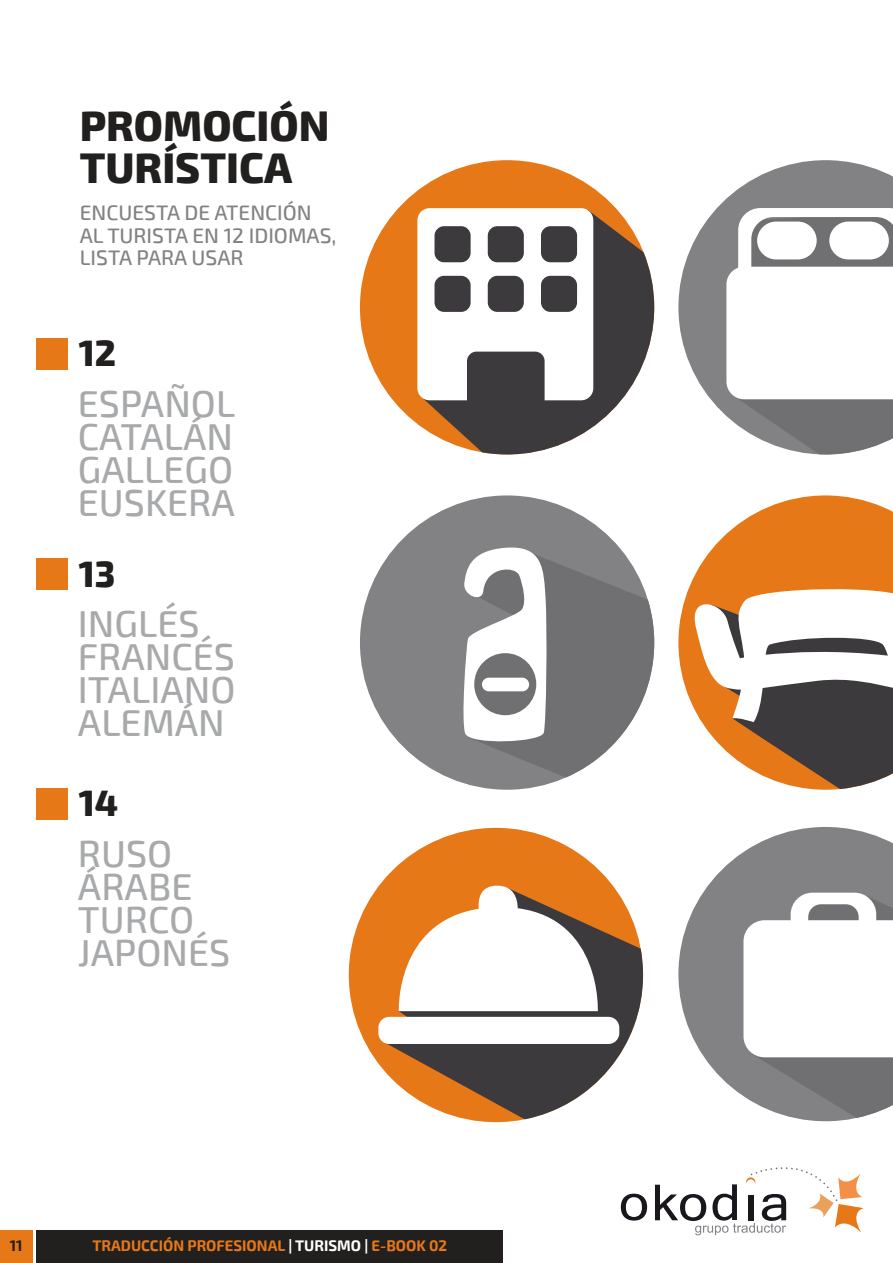
<style>
.page{position:relative;width:893px;height:1263px;background:#fff}
.page>*{position:absolute;margin:0;border:0;box-sizing:border-box;transform-origin:0 0}
.t1{font:800 42px/42px "Exo 2";color:#221f1f}
.t2{font:500 37.5px/33px "Exo 2";color:#a7a9ab}
.t3{font:800 36px "Exo 2";color:#221f1f}
.t4{font:500 21px/22.5px "Exo 2";color:#808284}
.t5{font:700 15px "Exo 2";color:#e77817}
.t6{font:700 15px "Exo 2";color:#221f1f}
.s1{color:#fff}
</style>
<div class="page">
<div style="left:0;top:1230px;width:32px;height:33px;background:#e77817"></div>
<div style="left:37px;top:1230px;width:466px;height:33px;background:#221f1f"></div>
<div style="left:36px;top:338px;width:32px;height:32px;background:#e77817"></div>
<div style="left:36px;top:558px;width:32px;height:32px;background:#e77817"></div>
<div style="left:36px;top:788px;width:32px;height:31px;background:#e77817"></div>
<svg style="left:621px;top:1194px;width:26px;height:26px"></svg>
<svg style="left:655px;top:1167px;width:209px;height:68px"></svg>
<div style="left:360px;top:160px;width:294px;height:294px;background:#e77817;border-radius:50%"></div>
<svg style="left:678px;top:160px;width:215px;height:256px;fill:#828284"></svg>
<div style="left:349px;top:828px;width:294px;height:294px;background:#e77817;border-radius:50%"></div>
<div style="left:360px;top:495px;width:294px;height:295px;background:#828284;border-radius:50%"></div>
<svg style="left:678px;top:495px;width:215px;height:295px;fill:#e77817"></svg>
<svg style="left:678px;top:827px;width:215px;height:294px;fill:#828284"></svg>
<svg style="left:423px;top:210px;width:231px;height:244px;fill:#3c3a3d"></svg>
<svg style="left:386px;top:888px;width:257px;height:231px;fill:#3c3a3d"></svg>
<svg style="left:417px;top:208px;width:176px;height:192px"></svg>
<div style="left:378px;top:1017px;width:241px;height:27px;background:#fff;border-radius:11px"></div>
<svg style="left:395px;top:886px;width:207px;height:125px"></svg>
<svg style="left:726px;top:208px;width:167px;height:246px"></svg>
<div style="left:757px;top:222px;width:60px;height:37px;background:#fff;border-radius:19px"></div>
<div style="left:829px;top:222px;width:60px;height:37px;background:#fff;border-radius:19px"></div>
<svg style="left:743px;top:893px;width:150px;height:225px"></svg>
<svg style="left:687px;top:584px;width:206px;height:205px"></svg>
<svg style="left:463px;top:545px;width:191px;height:232px"></svg>
<div style="left:482px;top:678px;width:47px;height:13px;background:#fff;border-radius:7px"></div>
<p class="t1" style="left:80px;top:106px;width:251px">PROMOCIÓN<br>TURÍSTICA</p>
<p class="t4" style="left:80px;top:202px;width:258px">ENCUESTA DE ATENCIÓN<br>AL TURISTA EN 12 IDIOMAS,<br>LISTA PARA USAR</p>
<p class="t3" style="left:79px;top:332px;width:39px">12</p>
<p class="t2" style="left:78px;top:388px;width:159px;text-align:justify">ESPAÑOL CATALÁN GALLEGO EUSKERA</p>
<p class="t3" style="left:79px;top:552px;width:38px">13</p>
<p class="t2" style="left:78px;top:608px;width:159px">INGLÉS<br>FRANCÉS<br>ITALIANO<br>ALEMÁN</p>
<p class="t3" style="left:79px;top:782px;width:41px">14</p>
<p class="t2" style="left:78px;top:838px;width:154px">RUSO<br>ÁRABE<br>TURCO<br>JAPONÉS</p>
<p class="t6" style="left:10px;top:1237px;width:14px">11</p>
<p class="t5" style="left:92px;top:1237px;width:356px">TRADUCCIÓN PROFESIONAL <span class="s1">| TURISMO |</span> E-BOOK 02</p>
</div>
